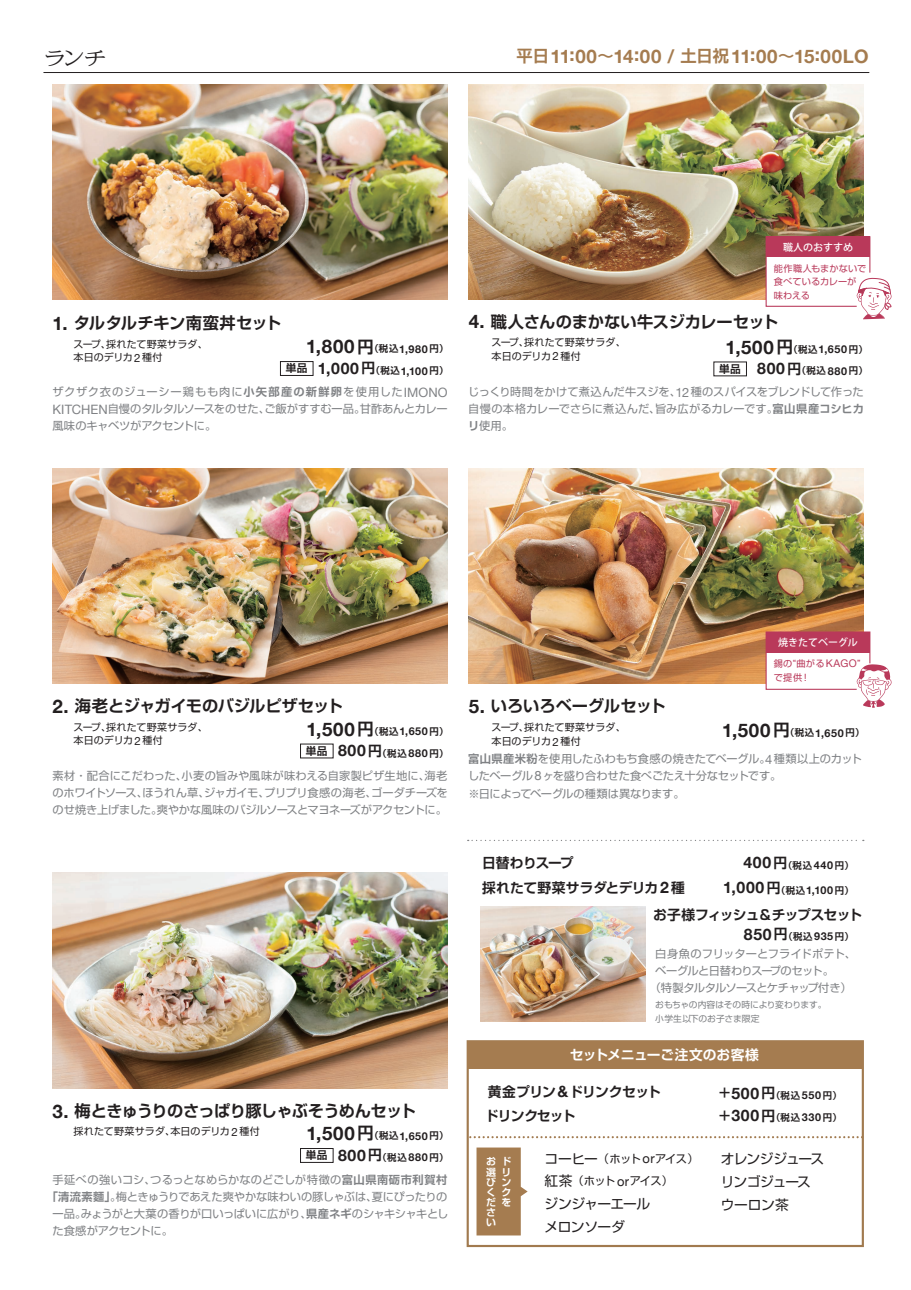
<style>
.page{position:relative;width:911px;height:1290px;background:#fff}
.page>*{position:absolute;margin:0;border:0;box-sizing:border-box;transform-origin:0 0}
.t1{font:700 18.62px "Helvetica Neue";letter-spacing:.045em;color:#231f20}
.t2{font:700 18.62px "Helvetica Neue";letter-spacing:.02em;color:#a57c50}
.t3{font:300 18px "M News MJ Upr";color:#231f20;scale:1.25 1}
.t4{font:700 16.25px "Shin Go Pr 6 N De";letter-spacing:-.025em;color:#231f20}
.t5{font:700 16.25px "Shin Go Pr 6 N De";letter-spacing:.005em;color:#231f20}
.t6{font:700 16.25px "Shin Go Pr 6 N De";letter-spacing:-.005em;color:#231f20}
.t7{font:700 15.75px "Helvetica Neue";letter-spacing:.05em;color:#231f20}
.t8{font:700 13.75px "Shin Go Pr 6 N De";letter-spacing:-.04em;color:#231f20}
.t9{font:13.75px/22.9px "Shin Go Pr 6 N";letter-spacing:-.04em;color:#231f20}
.t10{font:700 13.75px/25px "Shin Go Pr 6 N De";letter-spacing:-.01em;color:#231f20}
.t11{font:700 13.75px "Shin Go Pr 6 N De";letter-spacing:-.015em;color:#fff}
.t12{font:11.25px/16.8px "Shin Go Pr 6 N";letter-spacing:-.02em;color:#808285;text-align:justify}
.t13{font:11.25px "Shin Go Pr 6 N";letter-spacing:.005em;color:#808285}
.t14{font:11.25px/22.9px "Shin Go Pr 6 N";letter-spacing:-.08em;color:#231f20}
.t15{font:11.25px "Shin Go Pr 6 N";letter-spacing:-.055em;color:#808285}
.t16{font:11.25px "Shin Go Pr 6 N";letter-spacing:-.06em;color:#808285}
.t17{font:700 10.62px "Shin Go Pr 6 N De";letter-spacing:.045em;color:#231f20}
.t18{font:10px/13.8px "Shin Go Pr 6 N";letter-spacing:.02em;color:#231f20}
.t19{font:500 10px "Koz Go Pr 6 N";color:#fff}
.t20{font:700 9.88px/10.1px "Shin Go Pr 6 N De";color:#fff}
.t21{font:700 9.38px "Shin Go Pr 6 N De";letter-spacing:.075em;color:#231f20}
.t22{font:9.12px/13.8px "Shin Go Pr 6 N";letter-spacing:.02em;color:#b9395a}
.t23{font:8.75px/13.8px "Shin Go Pr 6 N";letter-spacing:-.01em;color:#808285}
.s1{font-family:"Shin Go Pr 6 N De";font-size:16.25px}
.s2{font-family:"Helvetica Neue";font-size:18.62px}
.s3{font-family:"Helvetica Neue";font-size:11.5px}
.s4{font-family:"Shin Go Pr 6 N De";font-weight:700}
.s5{font-family:"Helvetica Neue";font-size:12.88px}
.s6{font-family:"Shin Go Pr 6 N De";font-size:9.38px}
.s7{font-size:10.75px}
.s8{font-family:"Shin Go Pr 6 N De";font-size:13.75px}
.s9{font-family:"Helvetica Neue";font-size:15.75px}
.s10{font-size:13.75px}
.s11{font-family:"Helvetica Neue";font-size:10.75px}
.s12{font-family:"Helvetica Neue";font-size:10.5px}
</style>
<div class="page">
<svg style="left:476px;top:1147px;width:51px;height:88px;background:#b08d66"></svg>
<hr style="left:44px;top:72px;width:825px;height:1px;background:#231f20">
<img style="left:468px;top:84px;width:395px;height:216px">
<img style="left:468px;top:468px;width:395px;height:216px">
<div style="left:466px;top:1040px;width:398px;height:207px;border:2px solid #a17a4f"></div>
<svg style="left:469px;top:1136px;width:393px;height:2px"></svg>
<div style="left:468px;top:1041px;width:395px;height:28px;background:#a57c50"></div>
<img style="left:480px;top:906px;width:165px;height:115px">
<svg style="left:468px;top:840px;width:395px;height:1px"></svg>
<div style="left:280px;top:361px;width:33px;height:15px;border:1px solid #231f20"></div>
<img style="left:52px;top:872px;width:395px;height:216px">
<div style="left:300px;top:1148px;width:33px;height:15px;border:1px solid #231f20"></div>
<img style="left:52px;top:468px;width:395px;height:216px">
<svg style="left:765px;top:631px;width:126px;height:77px"></svg>
<svg style="left:765px;top:236px;width:126px;height:83px"></svg>
<img style="left:52px;top:84px;width:395px;height:216px">
<h2 class="t3" style="left:44px;top:49px;width:52px">ランチ</h2>
<h1 class="t2" style="left:516px;top:41px;width:353px"><span class="s1">平日</span>11:00<span class="s1">～</span>14:00 / <span class="s1">土日祝</span>11:00<span class="s1">～</span>15:00LO</h1>
<p class="t19" style="left:783px;top:242px;width:71px">職人のおすすめ</p>
<p class="t22" style="left:774px;top:260px;width:94px">能作職人もまかないで食べているカレーが味わえる</p>
<h3 class="t5" style="left:52px;top:310px;width:230px"><span class="s2">1.</span> タルタルチキン南蛮丼セット</h3>
<p class="t18" style="left:74px;top:336px;width:136px">スープ、採れたて野菜サラダ、本日のデリカ<span class="s3">2</span>種付</p>
<p class="t12" style="left:52px;top:383px;width:397px">ザクザク衣のジューシー鶏もも肉に<span class="s4">小矢部産の新鮮卵</span>を使用した<span class="s5">IMONO KITCHEN</span>自慢のタルタルソースをのせた、ご飯がすすむ一品。甘酢あんとカレー風味のキャベツがアクセントに。</p>
<h1 class="t1" style="left:306px;top:332px;width:144px">1,800 <span class="s1">円</span><span class="s6">（税込</span><span class="s7">1,980</span> <span class="s6">円）</span></h1>
<h3 class="t7" style="left:318px;top:356px;width:132px">1,000 <span class="s8">円</span><span class="s6">（税込</span><span class="s7">1,100</span> <span class="s6">円）</span></h3>
<p class="t17" style="left:286px;top:360px;width:23px">単品</p>
<h3 class="t4" style="left:469px;top:308px;width:311px"><span class="s2">4.</span> 職人さんのまかない牛スジカレーセット</h3>
<p class="t18" style="left:491px;top:334px;width:136px">スープ、採れたて野菜サラダ、本日のデリカ<span class="s3">2</span>種付</p>
<p class="t12" style="left:468px;top:383px;width:397px">じっくり時間をかけて煮込んだ牛スジを、<span class="s5">12</span>種のスパイスをブレンドして作った自慢の本格カレーでさらに煮込んだ、旨み広がるカレーです。<span class="s4">富山県産コシヒカリ</span>使用。</p>
<h1 class="t1" style="left:725px;top:332px;width:144px">1,500 <span class="s1">円</span><span class="s6">（税込</span><span class="s7">1,650</span> <span class="s6">円）</span></h1>
<p class="t21" style="left:757px;top:363px;width:112px"><span class="s9">800</span> <span class="s10">円</span>（税込 <span class="s11">880</span> 円）</p>
<p class="t17" style="left:719px;top:360px;width:23px">単品</p>
<h3 class="t4" style="left:52px;top:693px;width:292px"><span class="s2">2.</span> 海老とジャガイモのバジルピザセット</h3>
<p class="t18" style="left:74px;top:719px;width:136px">スープ、採れたて野菜サラダ、本日のデリカ<span class="s3">2</span>種付</p>
<p class="t12" style="left:52px;top:766px;width:396px">素材・配合にこだわった、小麦の旨みや風味が味わえる自家製ピザ生地に、海老のホワイトソース、ほうれん草、ジャガイモ、プリプリ食感の海老、ゴーダチーズをのせ焼き上げました。爽やかな風味のバジルソースとマヨネーズがアクセントに。</p>
<h1 class="t1" style="left:306px;top:714px;width:144px">1,500 <span class="s1">円</span><span class="s6">（税込</span><span class="s7">1,650</span> <span class="s6">円）</span></h1>
<p class="t21" style="left:338px;top:745px;width:112px"><span class="s9">800</span> <span class="s10">円</span>（税込 <span class="s11">880</span> 円）</p>
<p class="t17" style="left:306px;top:742px;width:23px">単品</p>
<h3 class="t4" style="left:52px;top:1097px;width:365px"><span class="s2">3.</span> 梅ときゅうりのさっぱり豚しゃぶそうめんセット</h3>
<p class="t18" style="left:74px;top:1123px;width:187px">採れたて野菜サラダ、本日のデリカ<span class="s3">2</span>種付</p>
<p class="t13" style="left:52px;top:1171px;width:396px">手延べの強いコシ、つるっとなめらかなのどごしが特徴の<span class="s4">富山県南砺市利賀村</span></p>
<p class="t12" style="left:47px;top:1188px;width:402px"><span class="s4">「清流素麵」</span>。梅ときゅうりであえた爽やかな味わいの豚しゃぶは、夏にぴったりの</p>
<p class="t12" style="left:52px;top:1204px;width:397px">一品。みょうがと大葉の香りが口いっぱいに広がり、<span class="s4">県産ネギ</span>のシャキシャキとし</p>
<p class="t12" style="left:52px;top:1221px;width:122px">た食感がアクセントに。</p>
<h1 class="t1" style="left:306px;top:1119px;width:144px">1,500 <span class="s1">円</span><span class="s6">（税込</span><span class="s7">1,650</span> <span class="s6">円）</span></h1>
<p class="t21" style="left:338px;top:1150px;width:112px"><span class="s9">800</span> <span class="s10">円</span>（税込 <span class="s11">880</span> 円）</p>
<p class="t17" style="left:306px;top:1146px;width:23px">単品</p>
<p class="t19" style="left:778px;top:637px;width:81px">焼きたてベーグル</p>
<p class="t22" style="left:774px;top:656px;width:88px">錫の“曲がる<span class="s12">KAGO</span>”で提供！</p>
<h3 class="t6" style="left:469px;top:693px;width:198px"><span class="s2">5.</span> いろいろベーグルセット</h3>
<p class="t18" style="left:491px;top:720px;width:136px">スープ、採れたて野菜サラダ、本日のデリカ<span class="s3">2</span>種付</p>
<p class="t12" style="left:468px;top:749px;width:395px;line-height:17.2px;text-align:left"><span class="s4">富山県産米粉</span>を使用したふわもち食感の焼きたてベーグル。<span class="s5">4</span>種類以上のカットしたベーグル<span class="s5">8</span>ヶを盛り合わせた食べごたえ十分なセットです。<br>※日によってベーグルの種類は異なります。</p>
<h1 class="t1" style="left:722px;top:716px;width:144px">1,500 <span class="s1">円</span><span class="s6">（税込</span><span class="s7">1,650</span> <span class="s6">円）</span></h1>
<p class="t10" style="left:482px;top:849px;width:204px">日替わりスープ<br>採れたて野菜サラダとデリカ<span class="s9">2</span> 種</p>
<p class="t21" style="left:743px;top:857px;width:112px"><span class="s9">400</span> <span class="s10">円</span>（税込 <span class="s11">440</span> 円）</p>
<h3 class="t7" style="left:723px;top:875px;width:132px">1,000 <span class="s8">円</span><span class="s6">（税込</span><span class="s7">1,100</span> <span class="s6">円）</span></h3>
<p class="t8" style="left:653px;top:903px;width:211px">お子様フィッシュ＆チップスセット</p>
<p class="t21" style="left:744px;top:928px;width:112px"><span class="s9">850</span> <span class="s10">円</span>（税込 <span class="s11">935</span> 円）</p>
<p class="t13" style="left:655px;top:944px;width:202px">白身魚のフリッターとフライドポテト、</p>
<p class="t16" style="left:655px;top:961px;width:180px">ベーグルと日替わりスープのセット。</p>
<p class="t15" style="left:649px;top:978px;width:204px">（特製タルタルソースとケチャップ付き）</p>
<p class="t23" style="left:655px;top:997px;width:173px">おもちゃの内容はその時により変わります。小学生以下のお子さま限定</p>
<p class="t11" style="left:569px;top:1043px;width:191px">セットメニューご注文のお客様</p>
<p class="t8" style="left:488px;top:1080px;width:175px">黄金プリン<span class="s9">&amp;</span>ドリンクセット</p>
<p class="t8" style="left:485px;top:1104px;width:92px">ドリンクセット</p>
<p class="t20" style="left:486px;top:1156px;width:11px">お選びください</p>
<p class="t20" style="left:501px;top:1156px;width:11px">ドリンクを</p>
<p class="t14" style="left:544px;top:1146px;width:156px"><span class="s10">コーヒー</span>（ホット <span class="s5">or</span>アイス）<span class="s10">紅茶</span>（ホット<span class="s5">or</span>アイス）</p>
<p class="t9" style="left:544px;top:1191px;width:107px">ジンジャーエールメロンソーダ</p>
<p class="t21" style="left:718px;top:1087px;width:125px"><span class="s10">＋</span><span class="s9">500</span> <span class="s10">円</span>（税込 <span class="s11">550</span> 円）</p>
<p class="t21" style="left:718px;top:1109px;width:125px"><span class="s10">＋</span><span class="s9">300</span> <span class="s10">円</span>（税込 <span class="s11">330</span> 円）</p>
<p class="t9" style="left:720px;top:1146px;width:105px">オレンジジュースリンゴジュースウーロン茶</p>
</div>
